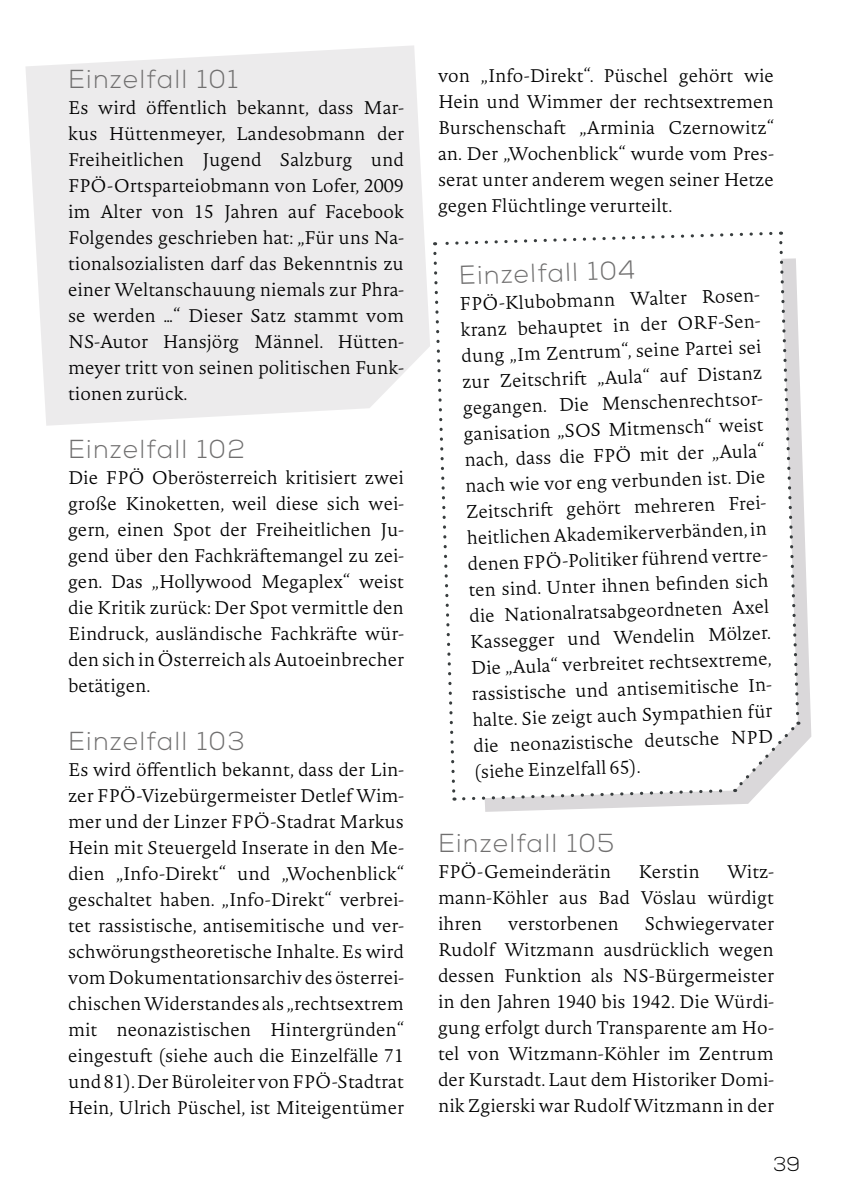
<style>
.page{position:relative;width:842px;height:1191px;background:#fff}
.page>*{position:absolute;margin:0;border:0;box-sizing:border-box;transform-origin:0 0}
.t1{font:300 26px "Nexa";letter-spacing:.05em;color:#706f6f}
.t2{font:300 20px "Nexa";color:#000}
.t3{font:200 18px/26px "Novel Pro";color:#000;text-align:justify}
</style>
<div class="page">
<svg style="left:25px;top:45px;width:405px;height:381px;background:#eeedee"></svg>
<svg style="left:485px;top:424px;width:326px;height:388px"></svg>
<svg style="left:433px;top:231px;width:368px;height:571px"></svg>
<h1 class="t1" style="left:68px;top:63px;width:171px">Einzelfall 101</h1>
<p class="t3" style="left:68px;top:94px;width:337px">Es wird öffentlich bekannt, dass Mar&shy;kus Hüttenmeyer, Landesobmann der Freiheitlichen Jugend Salzburg und FPÖ-Ortsparteiobmann von Lofer, 2009 im Alter von 15 Jahren auf Facebook Folgendes geschrieben hat: „Für uns Na&shy;tionalsozialisten darf das Bekenntnis zu einer Weltanschauung niemals zur Phra&shy;se werden …“ Dieser Satz stammt vom NS-Autor Hansjörg Männel. Hütten&shy;meyer tritt von seinen politischen Funk&shy;tionen zurück.</p>
<h1 class="t1" style="left:68px;top:433px;width:178px">Einzelfall 102</h1>
<p class="t3" style="left:68px;top:464px;width:337px">Die FPÖ Oberösterreich kritisiert zwei große Kinoketten, weil diese sich wei&shy;gern, einen Spot der Freiheitlichen Ju&shy;gend über den Fachkräftemangel zu zei&shy;gen. Das „Hollywood Megaplex“ weist die Kritik zurück: Der Spot vermittle den Eindruck, ausländische Fachkräfte wür&shy;den sich in Österreich als Autoeinbrecher betätigen.</p>
<h1 class="t1" style="left:68px;top:725px;width:178px">Einzelfall 103</h1>
<p class="t3" style="left:68px;top:756px;width:337px">Es wird öffentlich bekannt, dass der Lin&shy;zer FPÖ-Vizebürgermeister Detlef Wim&shy;mer und der Linzer FPÖ-Stadrat Markus Hein mit Steuergeld Inserate in den Me&shy;dien „Info-Direkt“ und „Wochenblick“ geschaltet haben. „Info-Direkt“ verbrei&shy;tet rassistische, antisemitische und ver&shy;schwörungstheoretische Inhalte. Es wird vom Dokumentationsarchiv des österrei&shy;chischen Widerstandes als „rechtsextrem mit neonazistischen Hintergründen“ eingestuft (siehe auch die Einzelfälle 71 und 81). Der Büroleiter von FPÖ-Stadtrat Hein, Ulrich Püschel, ist Miteigentümer</p>
<p class="t3" style="left:438px;top:62px;width:337px">von „Info-Direkt“. Püschel gehört wie Hein und Wimmer der rechtsextremen Burschenschaft „Arminia Czernowitz“ an. Der „Wochenblick“ wurde vom Pres&shy;serat unter anderem wegen seiner Hetze gegen Flüchtlinge verurteilt.</p>
<h1 class="t1" style="left:458px;top:260px;width:178px;rotate:-2deg">Einzelfall 104</h1>
<p class="t3" style="left:457px;top:291px;width:307px;text-align:left;rotate:-2deg">FPÖ-Klubobmann Walter Rosen&shy;kranz behauptet in der ORF-Sen&shy;dung „Im Zentrum“, seine Partei sei zur Zeitschrift „Aula“ auf Distanz gegangen. Die Menschenrechtsor&shy;ganisation „SOS Mitmensch“ weist nach, dass die FPÖ mit der „Aula“ nach wie vor eng verbunden ist. Die Zeitschrift gehört mehreren Frei&shy;heitlichen Akademikerverbänden, in denen FPÖ-Politiker führend vertre&shy;ten sind. Unter ihnen befi nden sich die Nationalratsabgeordneten Axel Kassegger und Wendelin Mölzer.<br>Die „Aula“ verbreitet rechtsextreme, rassistische und antisemitische In&shy;halte. Sie zeigt auch Sympathien für die neonazistische deutsche NPD (siehe Einzelfall 65).</p>
<h1 class="t1" style="left:438px;top:828px;width:178px">Einzelfall 105</h1>
<p class="t3" style="left:438px;top:858px;width:175px">FPÖ-Gemeinderätin</p>
<p class="t3" style="left:638px;top:858px;width:63px">Kerstin</p>
<p class="t3" style="left:438px;top:858px;width:337px;text-indent:289px">Witz&shy;mann-Köhler aus Bad Vöslau würdigt ihren</p>
<p class="t3" style="left:438px;top:910px;width:337px;text-indent:207px">Schwiegervater Rudolf Witzmann ausdrücklich wegen dessen Funktion als NS-Bürgermeister in den Jahren 1940 bis 1942. Die Würdi&shy;gung erfolgt durch Transparente am Ho&shy;tel von Witzmann-Köhler im Zentrum der Kurstadt. Laut dem Historiker Domi&shy;nik Zgierski war Rudolf Witzmann in der</p>
<p class="t3" style="left:508px;top:910px;width:112px">verstorbenen</p>
<p class="t2" style="left:773px;top:1151px;width:28px">39</p>
</div>
